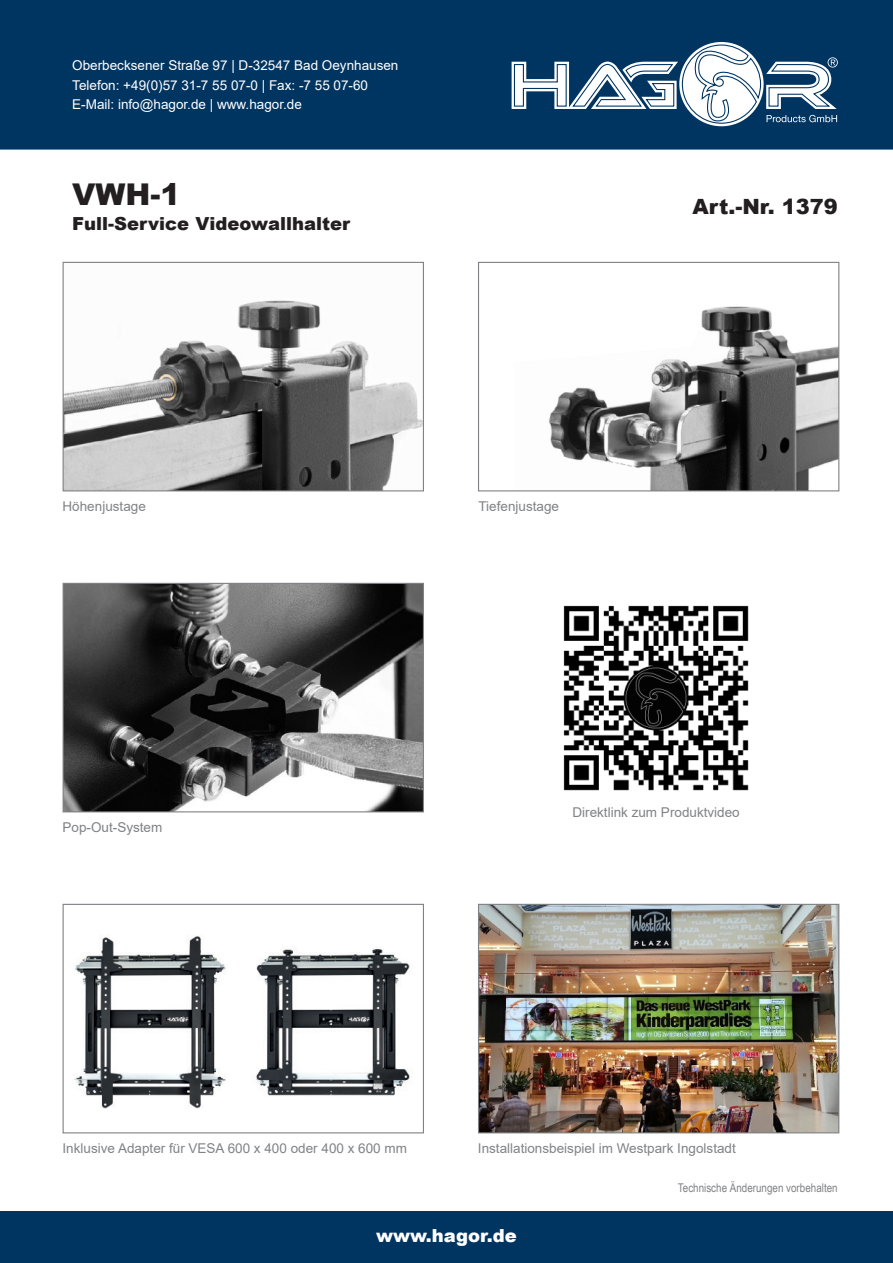
<style>
.page{position:relative;width:893px;height:1263px;background:#fff}
.page>*{position:absolute;margin:0;border:0;box-sizing:border-box;transform-origin:0 0}
.t1{font:900 30px "Arial";color:#231f20}
.t2{font:900 21px "Arial";color:#231f20}
.t3{font:900 18px "Arial";color:#231f20}
.t4{font:900 18px "Arial";color:#fff}
.t5{font:13.5px "Arial";color:#808285}
.t6{font:13.5px/19.5px "Arial";color:#fff}
.t7{font:12px "Arial Narrow";color:#808285}
</style>
<div class="page">
<div style="left:0;top:1212px;width:893px;height:51px;background:#003562"></div>
<div style="left:0;top:0;width:893px;height:150px;background:#003562"></div>
<svg style="left:483px;top:39px;width:376px;height:92px"></svg>
<div style="left:63px;top:904px;width:361px;height:229px;border:1px solid #808285"></div>
<img style="left:480px;top:906px;width:357px;height:225px">
<div style="left:478px;top:904px;width:361px;height:229px;border:1px solid #808285"></div>
<img style="left:563px;top:605px;width:186px;height:186px">
<img style="left:65px;top:585px;width:357px;height:225px">
<div style="left:63px;top:583px;width:361px;height:229px;border:1px solid #808285"></div>
<img style="left:548px;top:306px;width:289px;height:183px">
<div style="left:478px;top:262px;width:361px;height:229px;border:1px solid #808285"></div>
<img style="left:65px;top:300px;width:357px;height:189px">
<div style="left:63px;top:262px;width:361px;height:229px;border:1px solid #808285"></div>
<img style="left:74px;top:936px;width:336px;height:173px">
<p class="t6" style="left:72px;top:56px;width:328px">Oberbecksener Straße 97 | D-32547 Bad Oeynhausen<br>Telefon: +49(0)57 31-7 55 07-0 | Fax: -7 55 07-60<br>E-Mail: info@hagor.de | www.hagor.de</p>
<h1 class="t1" style="left:72px;top:172px;width:110px">VWH-1</h1>
<h3 class="t3" style="left:72px;top:211px;width:279px">Full-Service Videowallhalter</h3>
<p class="t5" style="left:63px;top:497px;width:85px">Höhenjustage</p>
<p class="t5" style="left:478px;top:497px;width:82px">Tiefenjustage</p>
<h2 class="t2" style="left:692px;top:191px;width:147px">Art.-Nr. 1379</h2>
<p class="t5" style="left:63px;top:817px;width:101px">Pop-Out-System</p>
<p class="t5" style="left:572px;top:803px;width:169px">Direktlink zum Produktvideo</p>
<p class="t5" style="left:63px;top:1138px;width:346px">Inklusive Adapter für VESA 600 x 400 oder 400 x 600 mm</p>
<p class="t5" style="left:478px;top:1138px;width:259px">Installationsbeispiel im Westpark Ingolstadt</p>
<h3 class="t4" style="left:376px;top:1222px;width:142px">www.hagor.de</h3>
<p class="t7" style="left:678px;top:1179px;width:161px">Technische Änderungen vorbehalten</p>
</div>
